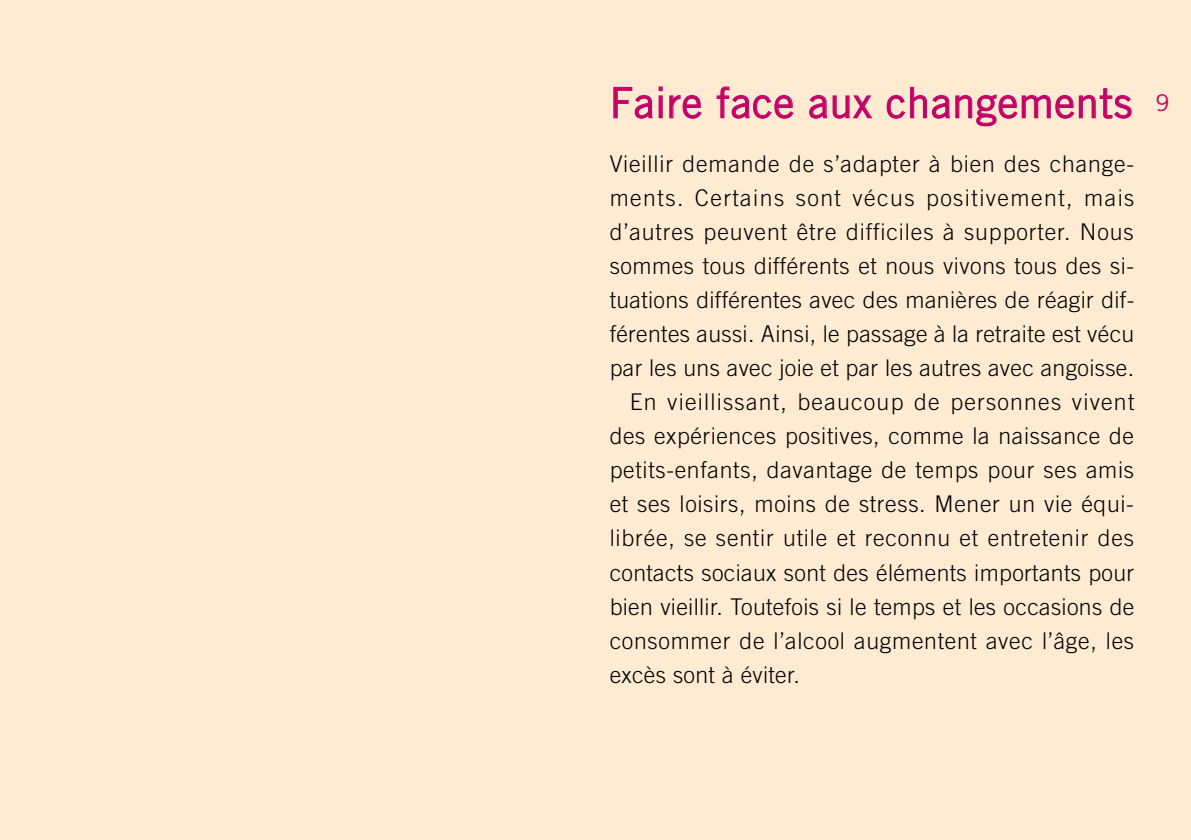
<style>
.page{position:relative;width:1191px;height:840px;background:#fff}
.page>*{position:absolute;margin:0;border:0;box-sizing:border-box;transform-origin:0 0}
.t1{font:42px "Trade Gothic";letter-spacing:.01em;color:#c30065}
.t2{font:300 23px "Trade Gothic";letter-spacing:.025em;color:#000}
.t3{font:300 23px "Trade Gothic";letter-spacing:.065em;color:#000}
.t4{font:300 23px "Trade Gothic";letter-spacing:.055em;color:#000}
.t5{font:23px "Trade Gothic";color:#c30065}
</style>
<div class="page">
<div style="left:0;top:0;width:1191px;height:839px;background:#feebd2"></div>
<svg style="left:613px;top:86px;width:49px;height:33px"></svg>
<svg style="left:669px;top:95px;width:33px;height:24px"></svg>
<svg style="left:716px;top:86px;width:78px;height:33px"></svg>
<svg style="left:809px;top:95px;width:63px;height:24px"></svg>
<svg style="left:886px;top:86px;width:246px;height:41px"></svg>
<h1 class="t1" style="left:609px;top:77px;width:524px">Faire face aux changements</h1>
<p class="t2" style="left:609px;top:150px;width:526px">Vieillir demande de s’adapter à bien des change-</p>
<p class="t3" style="left:609px;top:184px;width:526px">ments. Certains sont vécus positivement, mais</p>
<p class="t2" style="left:609px;top:218px;width:525px">d’autres peuvent être difficiles à supporter. Nous</p>
<p class="t2" style="left:609px;top:252px;width:526px">sommes tous différents et nous vivons tous des si-</p>
<p class="t2" style="left:609px;top:286px;width:526px">tuations différentes avec des manières de réagir dif-</p>
<p class="t2" style="left:609px;top:320px;width:526px">férentes aussi. Ainsi, le passage à la retraite est vécu</p>
<p class="t2" style="left:609px;top:354px;width:526px">par les uns avec joie et par les autres avec angoisse.</p>
<p class="t4" style="left:629px;top:388px;width:506px">En vieillissant, beaucoup de personnes vivent</p>
<p class="t2" style="left:609px;top:422px;width:526px">des expériences positives, comme la naissance de</p>
<p class="t2" style="left:609px;top:456px;width:526px">petits-enfants, davantage de temps pour ses amis</p>
<p class="t2" style="left:609px;top:490px;width:526px">et ses loisirs, moins de stress. Mener un vie équi-</p>
<p class="t2" style="left:609px;top:524px;width:526px">librée, se sentir utile et reconnu et entretenir des</p>
<p class="t2" style="left:609px;top:558px;width:526px">contacts sociaux sont des éléments importants pour</p>
<p class="t2" style="left:609px;top:592px;width:526px">bien vieillir. Toutefois si le temps et les occasions de</p>
<p class="t2" style="left:609px;top:626px;width:526px">consommer de l’alcool augmentent avec l’âge, les</p>
<p class="t2" style="left:609px;top:660px;width:192px">excès sont à éviter.</p>
<p class="t5" style="left:1155px;top:88px;width:16px">9</p>
</div>
